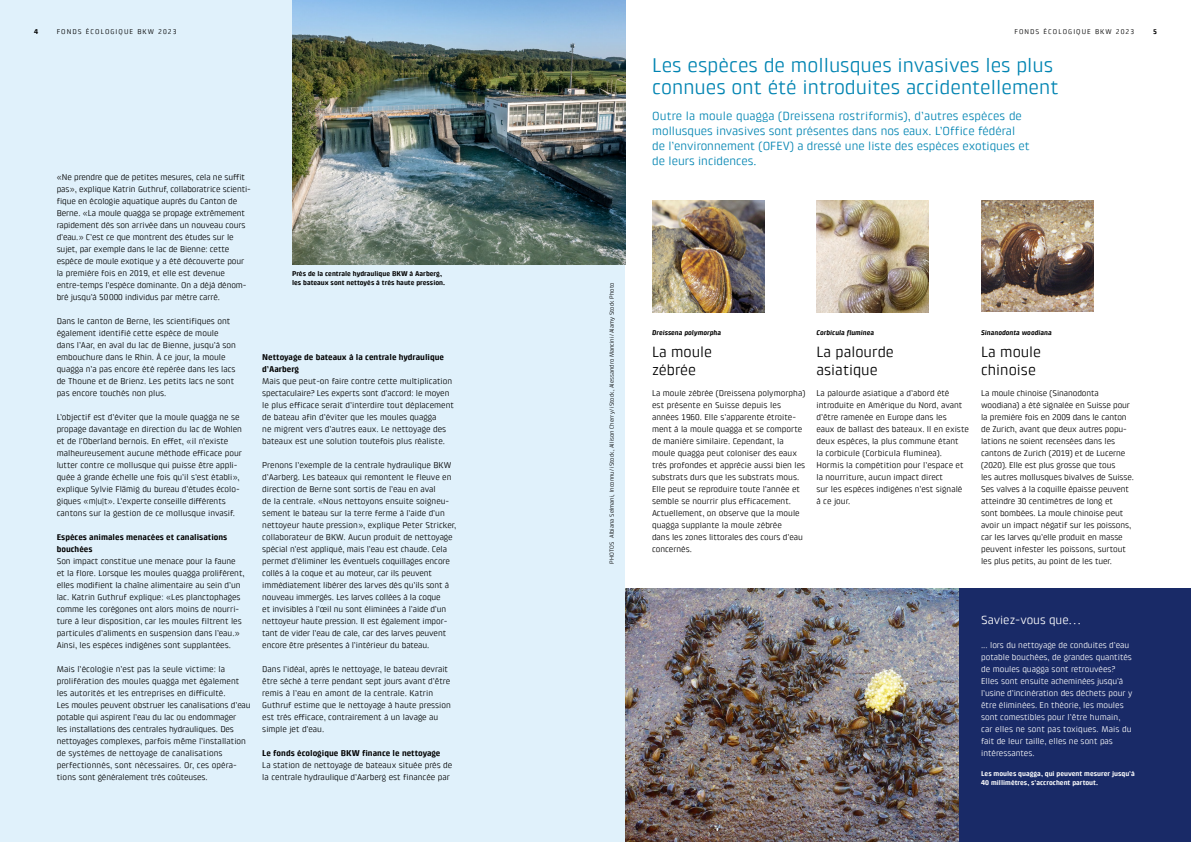
<style>
.page{position:relative;width:1191px;height:842px;background:#fff}
.page>*{position:absolute;margin:0;border:0;box-sizing:border-box;transform-origin:0 0}
.t1{font:20px/22px "Klint Pro";color:#0084b2}
.t2{font:15px/18px "Klint Pro";color:#000}
.t3{font:12px/15px "Klint Pro";color:#0084b2}
.t4{font:12px "Klint Pro";color:#fff}
.t5{font:8.5px/12px "Klint Pro";color:#000}
.t6{font:8.5px/12px "Klint Pro";color:#fff}
.t7{font:700 8.5px/12px "Klint Pro";color:#000}
.t8{font:700 7px/9px "Klint Pro";color:#000}
.t9{font:700 7px/9px "Klint Pro";color:#fff}
.t10{font:italic 700 7px "Klint Pro";color:#000}
.t11{font:7px "Klint Pro";letter-spacing:.15em;color:#000}
.t12{font:6px "Klint Pro";color:#000}
</style>
<div class="page">
<div style="left:958px;top:588px;width:233px;height:254px;background:#192a67"></div>
<div style="left:0;top:0;width:625px;height:842px;background:#e0f1fb"></div>
<img style="left:625px;top:588px;width:333px;height:254px">
<img style="left:292px;top:0;width:333px;height:264px">
<img style="left:816px;top:200px;width:112px;height:112px">
<img style="left:652px;top:200px;width:112px;height:112px">
<img style="left:981px;top:200px;width:112px;height:112px">
<p class="t8" style="left:34px;top:27px;width:5px">4</p>
<p class="t11" style="left:57px;top:28px;width:121px">FONDS ÉCOLOGIQUE BKW 2023</p>
<p class="t11" style="left:1014px;top:28px;width:121px">FONDS ÉCOLOGIQUE BKW 2023</p>
<p class="t8" style="left:1153px;top:27px;width:5px">5</p>
<p class="t5" style="left:57px;top:171px;width:196px">«Ne prendre que de petites mesures, cela ne suffit pas», explique Katrin Guthruf, collaboratrice scienti&shy;fique en écologie aquatique auprès du Canton de Berne. «La moule quagga se propage extrêmement rapidement dès son arrivée dans un nouveau cours d’eau.» C’est ce que montrent des études sur le sujet, par exemple dans le lac de Bienne: cette espèce de moule exotique y a été découverte pour la première fois en 2019, et elle est devenue entre-temps l’espèce dominante. On a déjà dénom&shy;bré jusqu’à 50000 individus par mètre carré.</p>
<p class="t5" style="left:57px;top:315px;width:181px">Dans le canton de Berne, les scientifiques ont également identifié cette espèce de moule dans l’Aar, en aval du lac de Bienne, jusqu’à son embouchure dans le Rhin. À ce jour, la moule quagga n’a pas encore été repérée dans les lacs de Thoune et de Brienz. Les petits lacs ne sont pas encore touchés non plus.</p>
<p class="t5" style="left:57px;top:411px;width:187px">L’objectif est d’éviter que la moule quagga ne se propage davantage en direction du lac de Wohlen et de l’Oberland bernois. En effet, «il n’existe malheureusement aucune méthode efficace pour lutter contre ce mollusque qui puisse être appli&shy;quée à grande échelle une fois qu’il s’est établi», explique Sylvie Flämig du bureau d’études écolo&shy;giques «m|u|t». L’experte conseille différents cantons sur la gestion de ce mollusque invasif.</p>
<p class="t7" style="left:57px;top:531px;width:172px">Espèces animales menacées et canalisations bouchées</p>
<p class="t5" style="left:57px;top:555px;width:189px">Son impact constitue une menace pour la faune et la flore. Lorsque les moules quagga prolifèrent, elles modifient la chaîne alimentaire au sein d’un lac. Katrin Guthruf explique: «Les planctophages comme les corégones ont alors moins de nourri&shy;ture à leur disposition, car les moules filtrent les particules d’aliments en suspension dans l’eau.» Ainsi, les espèces indigènes sont supplantées.</p>
<p class="t5" style="left:57px;top:663px;width:195px">Mais l’écologie n’est pas la seule victime: la prolifération des moules quagga met également les autorités et les entreprises en difficulté.<br>Les moules peuvent obstruer les canalisations d’eau potable qui aspirent l’eau du lac ou endommager<br>les installations des centrales hydrauliques. Des nettoyages complexes, parfois même l’installation de systèmes de nettoyage de canalisations perfectionnés, sont nécessaires. Or, ces opéra&shy;tions sont généralement très coûteuses.</p>
<p class="t8" style="left:292px;top:269px;width:154px">Près de la centrale hydraulique BKW à Aarberg, les bateaux sont nettoyés à très haute pression.</p>
<p class="t7" style="left:262px;top:351px;width:183px">Nettoyage de bateaux à la centrale hydraulique d’Aarberg</p>
<p class="t5" style="left:262px;top:375px;width:193px">Mais que peut-on faire contre cette multiplication spectaculaire? Les experts sont d’accord: le moyen le plus efficace serait d’interdire tout déplacement de bateau afin d’éviter que les moules quagga<br>ne migrent vers d’autres eaux. Le nettoyage des bateaux est une solution toutefois plus réaliste.</p>
<p class="t5" style="left:262px;top:459px;width:196px">Prenons l’exemple de la centrale hydraulique BKW d’Aarberg. Les bateaux qui remontent le fleuve en direction de Berne sont sortis de l’eau en aval<br>de la centrale. «Nous nettoyons ensuite soigneu&shy;sement le bateau sur la terre ferme à l’aide d’un nettoyeur haute pression», explique Peter Stricker, collaborateur de BKW. Aucun produit de nettoyage spécial n’est appliqué, mais l’eau est chaude. Cela permet d’éliminer les éventuels coquillages encore collés à la coque et au moteur, car ils peuvent immédiatement libérer des larves dès qu’ils sont à nouveau immergés. Les larves collées à la coque<br>et invisibles à l’œil nu sont éliminées à l’aide d’un nettoyeur haute pression. Il est également impor&shy;tant de vider l’eau de cale, car des larves peuvent encore être présentes à l’intérieur du bateau.</p>
<p class="t5" style="left:262px;top:663px;width:190px">Dans l’idéal, après le nettoyage, le bateau devrait être séché à terre pendant sept jours avant d’être remis à l’eau en amont de la centrale. Katrin Guthruf estime que le nettoyage à haute pression est très efficace, contrairement à un lavage au simple jet d’eau.</p>
<p class="t7" style="left:262px;top:747px;width:180px">Le fonds écologique BKW finance le nettoyage</p>
<p class="t5" style="left:262px;top:759px;width:191px">La station de nettoyage de bateaux située près de la centrale hydraulique d’Aarberg est financée par</p>
<h1 class="t1" style="left:652px;top:54px;width:408px">Les espèces de mollusques invasives les plus connues ont été introduites accidentellement</h1>
<h3 class="t3" style="left:652px;top:108px;width:379px">Outre la moule quagga (Dreissena rostriformis), d’autres espèces de mollusques invasives sont présentes dans nos eaux. L’Office fédéral de l’environnement (OFEV) a dressé une liste des espèces exotiques et de leurs incidences.</h3>
<p class="t12" style="left:608px;top:564px;width:283px;rotate:-90deg">PHOTOS Albiana Selmani, Inconnu/iStock, Allison Cherry/iStock, Alessandro Mancini/Alamy Stock Photo</p>
<p class="t10" style="left:652px;top:328px;width:71px">Dreissena polymorpha</p>
<h2 class="t2" style="left:652px;top:343px;width:62px">La moule zébrée</h2>
<p class="t5" style="left:652px;top:387px;width:155px">La moule zébrée (Dreissena polymorpha) est présente en Suisse depuis les années 1960. Elle s’apparente étroite&shy;ment à la moule quagga et se comporte de manière similaire. Cependant, la moule quagga peut coloniser des eaux très profondes et apprécie aussi bien les substrats durs que les substrats mous.<br>Elle peut se reproduire toute l’année et semble se nourrir plus efficacement.<br>Actuellement, on observe que la moule quagga supplante la moule zébrée<br>dans les zones littorales des cours d’eau concernés.</p>
<p class="t10" style="left:816px;top:328px;width:59px">Corbicula fluminea</p>
<h2 class="t2" style="left:816px;top:343px;width:79px">La palourde asiatique</h2>
<p class="t5" style="left:816px;top:387px;width:154px">La palourde asiatique a d’abord été introduite en Amérique du Nord, avant d’être ramenée en Europe dans les<br>eaux de ballast des bateaux. Il en existe deux espèces, la plus commune étant<br>la corbicule (Corbicula fluminea).<br>Hormis la compétition pour l’espace et la nourriture, aucun impact direct<br>sur les espèces indigènes n’est signalé à ce jour.</p>
<p class="t10" style="left:981px;top:328px;width:72px">Sinanodonta woodiana</p>
<h2 class="t2" style="left:981px;top:343px;width:62px">La moule chinoise</h2>
<p class="t5" style="left:981px;top:387px;width:154px">La moule chinoise (Sinanodonta woodiana) a été signalée en Suisse pour la première fois en 2009 dans le canton de Zurich, avant que deux autres popu&shy;lations ne soient recensées dans les cantons de Zurich (2019) et de Lucerne (2020). Elle est plus grosse que tous<br>les autres mollusques bivalves de Suisse.<br>Ses valves à la coquille épaisse peuvent atteindre 30 centimètres de long et<br>sont bombées. La moule chinoise peut avoir un impact négatif sur les poissons, car les larves qu’elle produit en masse peuvent infester les poissons, surtout les plus petits, au point de les tuer.</p>
<h3 class="t4" style="left:981px;top:613px;width:101px">Saviez-vous que…</h3>
<p class="t6" style="left:981px;top:639px;width:153px">... lors du nettoyage de conduites d’eau potable bouchées, de grandes quantités de moules quagga sont retrouvées?<br>Elles sont ensuite acheminées jusqu’à l’usine d’incinération des déchets pour y être éliminées. En théorie, les moules sont comestibles pour l’être humain, car elles ne sont pas toxiques. Mais du fait de leur taille, elles ne sont pas intéressantes.</p>
<p class="t9" style="left:981px;top:769px;width:155px">Les moules quagga, qui peuvent mesurer jusqu’à<br>40 millimètres, s’accrochent partout.</p>
</div>
